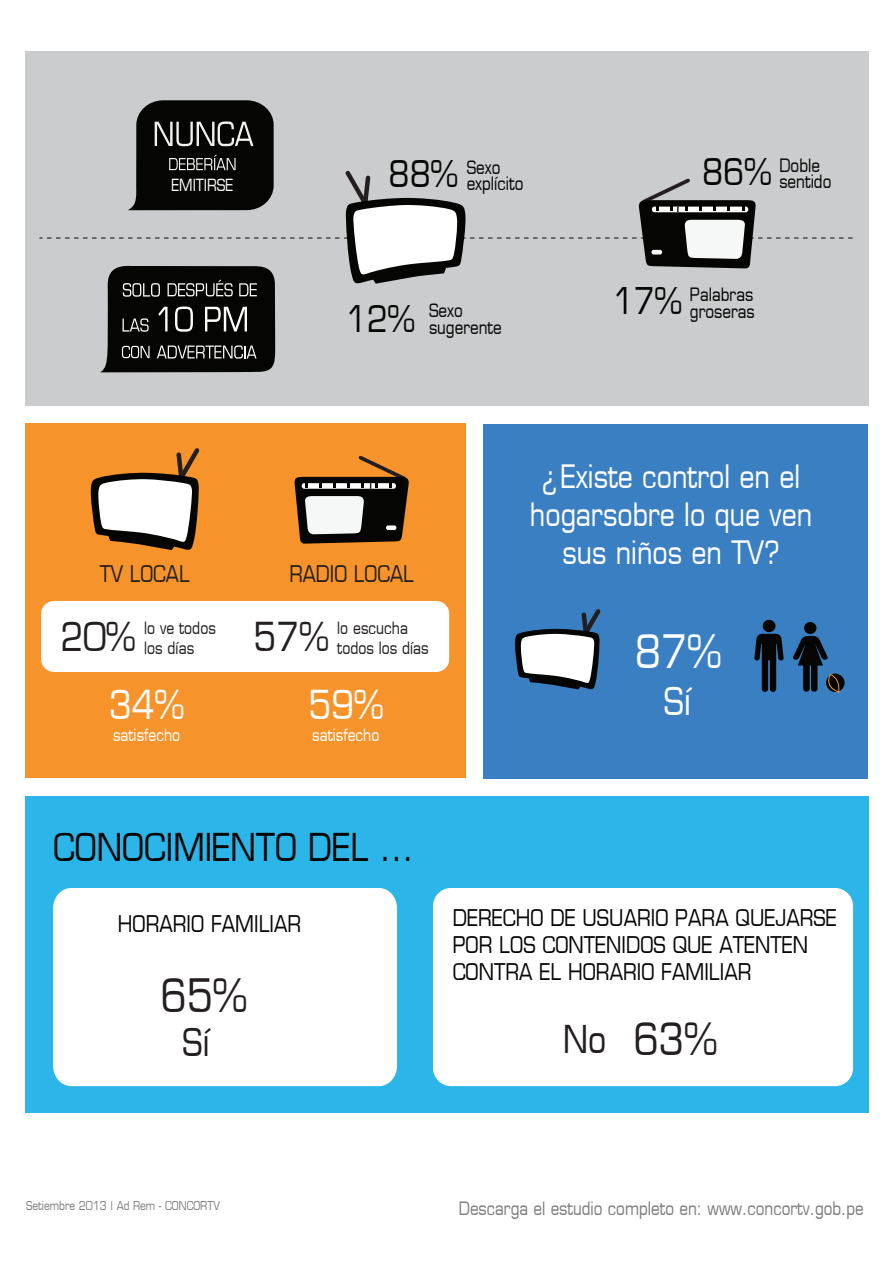
<style>
.page{position:relative;width:893px;height:1263px;background:#fff}
.page>*{position:absolute;margin:0;border:0;box-sizing:border-box;transform-origin:0 0}
.t1{font:45px "Eurasia Normal";color:#231f20}
.t2{font:45px "Eurasia Normal";color:#fff}
.t3{font:43.5px "Eurasia Normal";color:#231f20}
.t4{font:39px "Eurasia Normal";color:#231f20}
.t5{font:39px "Eurasia Normal";color:#fff}
.t6{font:37.5px "Eurasia Normal";color:#050504}
.t7{font:37.5px "Eurasia Normal";color:#fff}
.t8{font:37.5px "Eurasia Normal";color:#231f20}
.t9{font:36px "Eurasia Normal";color:#050504}
.t10{font:31.5px/37.8px "Eurasia Normal";color:#fff;text-align:center}
.t11{font:22.5px/27px "Eurasia Normal";color:#050504}
.t12{font:22.5px "Eurasia Normal";color:#231f20}
.t13{font:18px/16.5px "Eurasia Normal";color:#050504}
.t14{font:18px "Eurasia Normal";color:rgb(87 88 90/.78)}
.t15{font:16.5px/19.8px "Eurasia Normal";color:#231f20}
.t16{font:16.5px "Eurasia Normal";color:#fff}
.t17{font:16.35px "Eurasia Normal";color:#fff}
.t18{font:12px "Eurasia Normal";color:#57585a}
.s1{font-size:37.5px}
</style>
<div class="page">
<div style="left:26px;top:423px;width:440px;height:355px;background:#f7932b"></div>
<div style="left:26px;top:51px;width:842px;height:355px;background:#cbccce"></div>
<div style="left:483px;top:423px;width:384px;height:355px;background:#3a7fc2"></div>
<div style="left:26px;top:797px;width:842px;height:316px;background:#2bb5e9"></div>
<div style="left:53px;top:888px;width:344px;height:198px;background:#fff"></div>
<div style="left:433px;top:888px;width:420px;height:198px;background:#fff;border-radius:18px"></div>
<div style="left:41px;top:601px;width:408px;height:71px;background:#fff;border-radius:13px"></div>
<svg style="left:294px;top:455px;width:115px;height:89px"></svg>
<svg style="left:90px;top:448px;width:110px;height:103px"></svg>
<svg style="left:514px;top:609px;width:87px;height:81px"></svg>
<svg style="left:39px;top:100px;width:814px;height:272px"></svg>
<div style="left:763px;top:620px;width:12px;height:12px;background:#050504;border-radius:50%"></div>
<svg style="left:754px;top:634px;width:30px;height:58px"></svg>
<div style="left:804px;top:622px;width:12px;height:12px;background:#050504;border-radius:50%"></div>
<svg style="left:826px;top:673px;width:19px;height:19px"></svg>
<svg style="left:793px;top:636px;width:48px;height:57px"></svg>
<p class="t17" style="left:171px;top:174px;width:63px">EMITIRSE</p>
<p class="t9" style="left:389px;top:150px;width:71px">88%</p>
<p class="t9" style="left:702px;top:148px;width:71px">86%</p>
<p class="t13" style="left:467px;top:158px;width:58px">Sexo explícito</p>
<p class="t13" style="left:779px;top:156px;width:54px">Doble sentido</p>
<p class="t9" style="left:346px;top:295px;width:71px">12%</p>
<p class="t13" style="left:429px;top:302px;width:74px">Sexo sugerente</p>
<p class="t9" style="left:613px;top:277px;width:71px">17%</p>
<p class="t13" style="left:690px;top:286px;width:66px">Palabras groseras</p>
<p class="t12" style="left:100px;top:559px;width:91px">TV LOCAL</p>
<p class="t12" style="left:289px;top:559px;width:126px">RADIO LOCAL</p>
<p class="t10" style="left:530px;top:457px;width:284px">¿Existe control en el hogarsobre lo que ven sus niños en TV?</p>
<p class="t4" style="left:61px;top:612px;width:77px">20%</p>
<p class="t15" style="left:144px;top:618px;width:73px">lo ve todos los días</p>
<p class="t4" style="left:254px;top:612px;width:77px">57%</p>
<p class="t15" style="left:337px;top:618px;width:72px">lo escucha</p>
<p class="t15" style="left:337px;top:638px;width:93px">todos los días</p>
<p class="t5" style="left:109px;top:679px;width:77px">34%</p>
<p class="t5" style="left:308px;top:679px;width:77px">59%</p>
<p class="t2" style="left:635px;top:622px;width:88px">87%</p>
<p class="t7" style="left:664px;top:677px;width:28px">Sí</p>
<p class="t16" style="left:113px;top:724px;width:69px">satisfecho</p>
<p class="t16" style="left:312px;top:724px;width:69px">satisfecho</p>
<p class="t6" style="left:53px;top:822px;width:362px">CONOCIMIENTO DEL ...</p>
<p class="t11" style="left:118px;top:910px;width:185px">HORARIO FAMILIAR</p>
<p class="t1" style="left:160px;top:966px;width:88px">65%</p>
<p class="t11" style="left:453px;top:903px;width:386px">DERECHO DE USUARIO PARA QUEJARSE<br>POR LOS CONTENIDOS QUE ATENTEN<br>CONTRA EL HORARIO FAMILIAR</p>
<p class="t8" style="left:183px;top:1018px;width:28px">Sí</p>
<p class="t3" style="left:563px;top:1010px;width:155px"><span class="s1">No</span> 63%</p>
<p class="t18" style="left:26px;top:1197px;width:195px">Setiembre 2013 | Ad Rem - CONCORTV</p>
<p class="t14" style="left:459px;top:1197px;width:407px">Descarga el estudio completo en: www.concortv.gob.pe</p>
</div>
